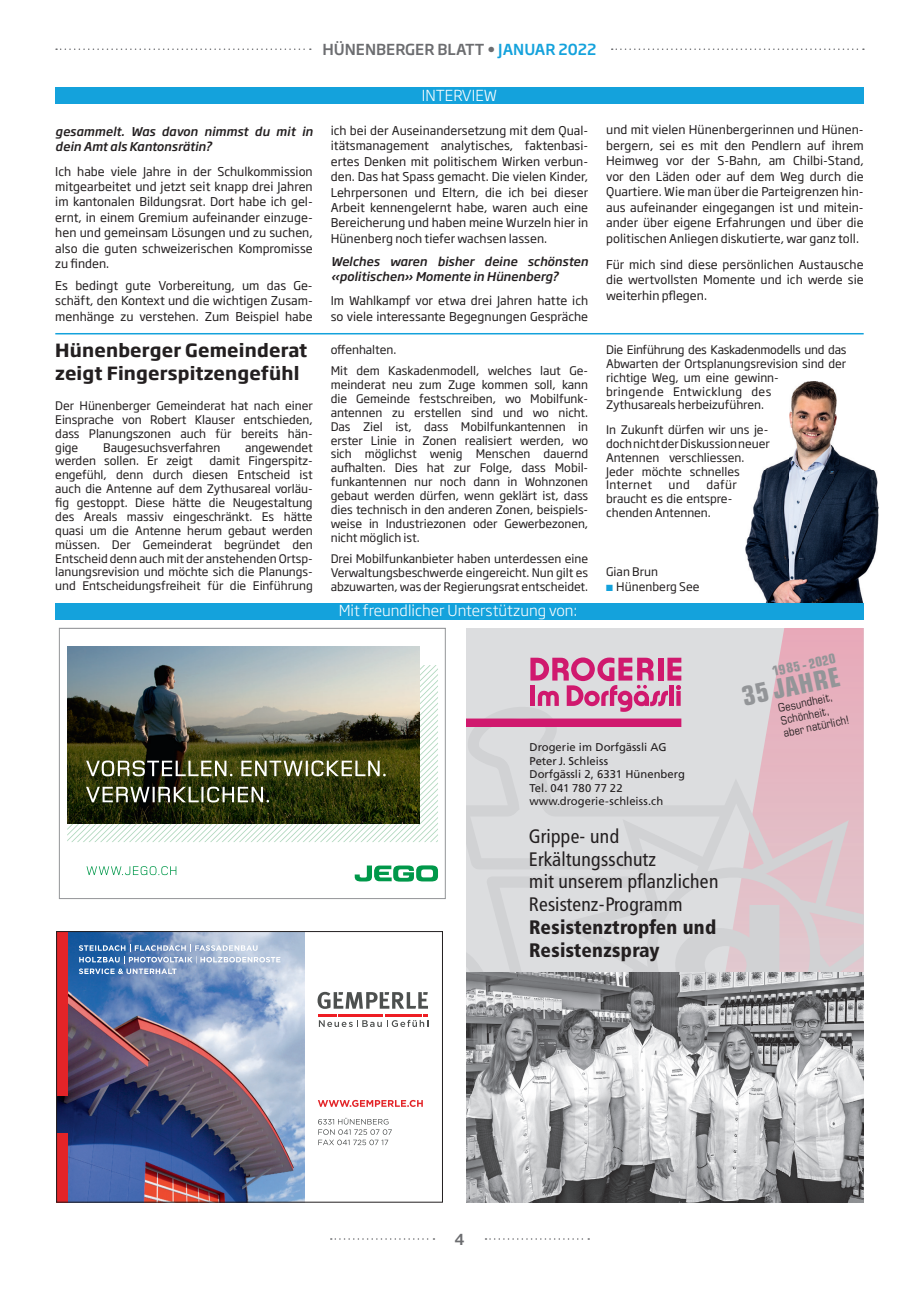
<style>
.page{position:relative;width:919px;height:1289px;background:#fff}
.page>*{position:absolute;margin:0;border:0;box-sizing:border-box;transform-origin:0 0}
.t1{font:700 condensed 26.7px "Eurostile";color:#939598}
.t2{font:condensed 19.5px/22.8px "Frutiger";letter-spacing:.01em;color:#231f20}
.t3{font:900 condensed 19.5px/22.8px "Frutiger";letter-spacing:.015em;color:#231f20}
.t4{font:700 18px/22.5px "Soho Gothic Pro";letter-spacing:.01em;color:#231f20}
.t5{font:300 15px "Soho Gothic Pro";color:#fff}
.t6{font:500 15px "Soho Gothic Pro";color:#6c6d70}
.t7{font:700 condensed 13.5px "Eurostile";color:#939598}
.t8{font:12px/15.5px "Soho Gothic Pro";color:#231f20;text-align:justify}
.t9{font:italic 500 12px/15.5px "Soho Gothic Pro";color:#231f20}
.t10{font:11.7px/14px "Soho Gothic Pro";letter-spacing:-.005em;color:#231f20;text-align:justify}
.t11{font:condensed 11.4px/12.8px "Eurostile";color:#231f20}
.t12{font:11.25px/13.5px "Frutiger CE";letter-spacing:.005em;color:#231f20}
.s1{color:#14a2dc}
</style>
<div class="page">
<svg style="left:56px;top:48px;width:255px;height:2px"></svg>
<svg style="left:611px;top:48px;width:252px;height:2px"></svg>
<svg style="left:485px;top:1238px;width:104px;height:1px"></svg>
<svg style="left:331px;top:1238px;width:103px;height:1px"></svg>
<div style="left:55px;top:87px;width:808px;height:17px;background:#14a2dc"></div>
<svg style="left:56px;top:931px;width:387px;height:272px"></svg>
<img style="left:58px;top:933px;width:246px;height:267px">
<svg style="left:79px;top:944px;width:201px;height:30px;background:#8da8cc"></svg>
<svg style="left:317px;top:991px;width:111px;height:36px"></svg>
<svg style="left:318px;top:1099px;width:105px;height:7px"></svg>
<svg style="left:318px;top:1117px;width:74px;height:28px"></svg>
<div style="left:56px;top:931px;width:11px;height:165px;background:#e32428"></div>
<div style="left:56px;top:1132px;width:11px;height:70px;background:#e32428"></div>
<div style="left:56px;top:931px;width:386px;height:271px;border:1px solid #231f20"></div>
<img style="left:67px;top:646px;width:371px;height:236px">
<div style="left:59px;top:628px;width:386px;height:270px;border:1px solid #939598"></div>
<div style="left:466px;top:628px;width:397px;height:574px;background:#dcdddf"></div>
<svg style="left:771px;top:628px;width:92px;height:77px;background:#e6b0be"></svg>
<svg style="left:466px;top:705px;width:397px;height:267px"></svg>
<svg style="left:675px;top:905px;width:104px;height:67px"></svg>
<svg style="left:530px;top:657px;width:151px;height:54px"></svg>
<div style="left:466px;top:718px;width:215px;height:9px;background:#d0196e"></div>
<img style="left:466px;top:972px;width:397px;height:230px">
<hr style="left:55px;top:333px;width:808px;height:1px;background:#14a2dc">
<img style="left:745px;top:381px;width:133px;height:222px">
<div style="left:55px;top:603px;width:808px;height:17px;background:#14a2dc"></div>
<p class="t6" style="left:322px;top:37px;width:275px">HÜNENBERGER BLATT • <span class="s1">JANUAR 2022</span></p>
<p class="t9" style="left:55px;top:123px;width:259px">gesammelt. Was davon nimmst du mit in dein Amt als Kantonsrätin?</p>
<p class="t8" style="left:55px;top:163px;width:259px">Ich habe viele Jahre in der Schulkommission mitgearbeitet und jetzt seit knapp drei Jahren im kantonalen Bildungsrat. Dort habe ich gel&shy;ernt, in einem Gremium aufeinander einzuge&shy;hen und gemeinsam Lösungen und zu suchen, also die guten schweizerischen Kompromisse zu finden.</p>
<p class="t8" style="left:55px;top:277px;width:259px">Es bedingt gute Vorbereitung, um das Ge&shy;schäft, den Kontext und die wichtigen Zusam&shy;menhänge zu verstehen. Zum Beispiel habe</p>
<h3 class="t4" style="left:55px;top:338px;width:253px">Hünenberger Gemeinderat zeigt Fingerspitzengefühl</h3>
<p class="t10" style="left:55px;top:398px;width:259px">Der Hünenberger Gemeinderat hat nach einer Einsprache von Robert Klauser entschieden, dass Planungszonen auch für bereits hän&shy;gige</p>
<p class="t10" style="left:103px;top:439px;width:119px">Baugesuchsverfahren</p>
<p class="t10" style="left:245px;top:439px;width:69px">angewendet</p>
<p class="t10" style="left:55px;top:453px;width:139px">werden sollen. Er zeigt</p>
<p class="t10" style="left:55px;top:453px;width:259px;text-indent:154px">damit Fingerspitz&shy;engefühl, denn durch diesen Entscheid ist auch die Antenne auf dem Zythusareal vorläu&shy;fig gestoppt. Diese hätte die Neugestaltung des Areals massiv eingeschränkt. Es hätte quasi um die Antenne herum gebaut werden müssen. Der Gemeinderat begründet den Entscheid denn auch mit der anstehenden Ortsp&shy;lanungsrevision und möchte sich die Planungs&shy;und Entscheidungsfreiheit für die Einführung</p>
<p class="t5" style="left:422px;top:84px;width:77px">INTERVIEW</p>
<p class="t8" style="left:331px;top:122px;width:259px">ich bei der Auseinandersetzung mit dem Qual&shy;itätsmanagement analytisches, faktenbasi&shy;ertes Denken mit politischem Wirken verbun&shy;den. Das hat Spass gemacht. Die vielen Kinder, Lehrpersonen und Eltern, die ich bei dieser Arbeit kennengelernt habe, waren auch eine Bereicherung und haben meine Wurzeln hier in Hünenberg noch tiefer wachsen lassen.</p>
<p class="t9" style="left:331px;top:254px;width:259px;line-height:15px">Welches waren bisher deine schönsten «politischen» Momente in Hünenberg?</p>
<p class="t8" style="left:331px;top:293px;width:259px">Im Wahlkampf vor etwa drei Jahren hatte ich so viele interessante Begegnungen Gespräche</p>
<p class="t10" style="left:331px;top:338px;width:259px;line-height:21.5px">offenhalten.<br>Mit dem Kaskadenmodell, welches laut Ge-</p>
<p class="t10" style="left:331px;top:377px;width:259px">meinderat neu zum Zuge kommen soll, kann die Gemeinde festschreiben, wo Mobilfunk&shy;antennen zu erstellen sind und wo nicht.<br>Das Ziel ist, dass Mobilfunkantennen in erster Linie in Zonen realisiert werden, wo sich möglichst wenig Menschen dauernd au﬉alten. Dies hat zur Folge, dass Mobil&shy;funkantennen nur noch dann in Wohnzonen gebaut werden dürfen, wenn geklärt ist, dass dies technisch in den anderen Zonen, beispiels&shy;weise in Industriezonen oder Gewerbezonen, nicht möglich ist.</p>
<p class="t10" style="left:331px;top:551px;width:259px">Drei Mobilfunkanbieter haben unterdessen eine Verwaltungsbeschwerde eingereicht. Nun gilt es abzuwarten, was der Regierungsrat entscheidet.</p>
<p class="t5" style="left:338px;top:599px;width:240px">Mit freundlicher Unterstützung von:</p>
<p class="t8" style="left:606px;top:122px;width:259px">und mit vielen Hünenbergerinnen und Hünen&shy;bergern, sei es mit den Pendlern auf ihrem Heimweg vor der S-Bahn, am Chilbi-Stand, vor den Läden oder auf dem Weg durch die Quartiere. Wie man über die Parteigrenzen hin&shy;aus aufeinander eingegangen ist und mitein&shy;ander über eigene Erfahrungen und über die politischen Anliegen diskutierte, war ganz toll.</p>
<p class="t8" style="left:606px;top:256px;width:259px">Für mich sind diese persönlichen Austausche die wertvollsten Momente und ich werde sie weiterhin pflegen.</p>
<p class="t10" style="left:606px;top:342px;width:242px;text-align:left">Die Einführung des Kaskadenmodells und das Abwarten der Ortsplanungsrevision sind der richtige Weg, um eine gewinn-<br>bringende Entwicklung des<br>Zythusareals herbeizuführen.</p>
<p class="t10" style="left:606px;top:422px;width:165px;text-align:left">In Zukunft dürfen wir uns je&shy;doch nicht der Diskussion neuer<br>Antennen verschliessen.<br>Jeder möchte schnelles<br>Internet</p>
<p class="t10" style="left:606px;top:477px;width:132px;text-align:left;text-indent:100px">dafür braucht es die entspre&shy;chenden Antennen.</p>
<p class="t10" style="left:668px;top:477px;width:23px">und</p>
<p class="t10" style="left:606px;top:564px;width:53px">Gian Brun</p>
<p class="t10" style="left:606px;top:579px;width:95px"><span class="s1">■</span> Hünenberg See</p>
<p class="t12" style="left:529px;top:740px;width:157px">Drogerie im Dorfgässli AG<br>Peter J. Schleiss<br>Dorfgässli 2, 6331 Hünenberg<br>Tel. 041 780 77 22 www.drogerie-schleiss.ch</p>
<h2 class="t2" style="left:529px;top:824px;width:191px">Grippe- und<br>Erkältungsschutz<br>mit unserem pflanzlichen<br>Resistenz-Programm</h2>
<h2 class="t3" style="left:529px;top:915px;width:189px">Resistenztropfen und<br>Resistenzspray</h2>
<p class="t7" style="left:770px;top:663px;width:66px;rotate:-12deg">1985 - 2020</p>
<h1 class="t1" style="left:739px;top:680px;width:101px;rotate:-12deg">35 JAHRE</h1>
<p class="t11" style="left:776px;top:702px;width:68px;rotate:-12deg">Gesundheit,<br>Schönheit, aber natürlich!</p>
<p class="t6" style="left:454px;top:1227px;width:12px">4</p>
</div>
